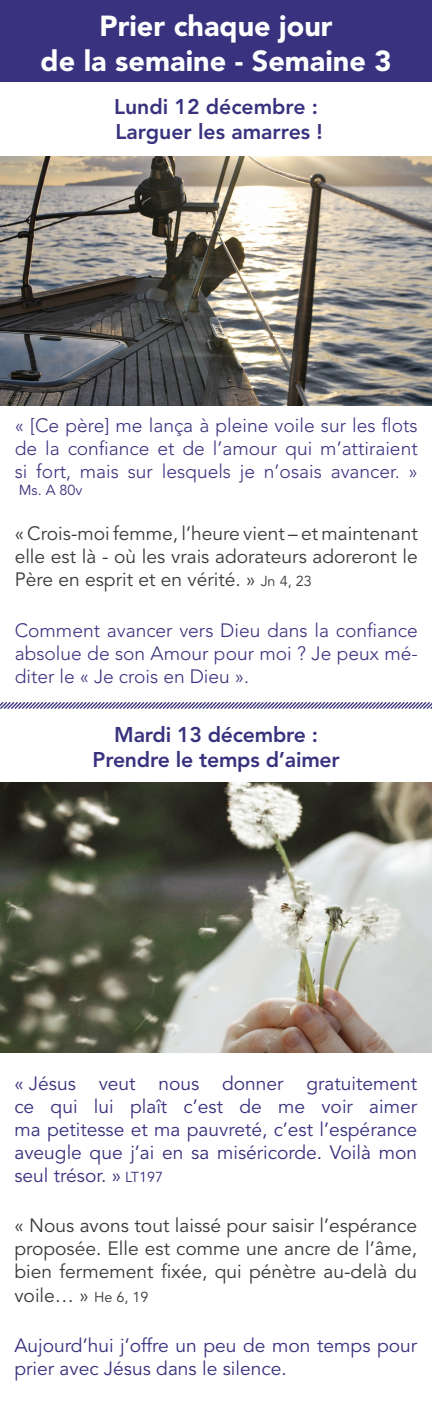
<style>
.page{position:relative;width:432px;height:1404px;background:#fff}
.page>*{position:absolute;margin:0;border:0;box-sizing:border-box;transform-origin:0 0}
.t1{font:900 28.8px/34.6px "Avenir LT Std";color:#fff;text-align:center}
.t2{font:800 21.2px/25.4px "Avenir LT Std";letter-spacing:-.01em;color:#39327e;text-align:center}
.calendrier{font:19.2px/23px "Avenir LT Std";color:#3a393b;text-align:justify}
.calendrier-2{font:19.2px/23px "Avenir LT Std";color:#39327e;text-align:justify}
.calendrier-3{font:300 19.2px/23px "Avenir LT Std";color:#39327e;text-align:justify}
.calendrier-4{font:14.4px "Avenir LT Std";color:#39327e}
.s1{font-size:14.4px}
</style>
<div class="page">
<div style="left:0;top:0;width:432px;height:82px;background:#39327e"></div>
<img style="left:0;top:156px;width:432px;height:250px">
<svg style="left:0;top:702px;width:432px;height:7px"></svg>
<img style="left:0;top:782px;width:432px;height:270px">
<p class="t1" style="left:41px;top:9px;width:352px">Prier chaque jour<br>de la semaine - Semaine 3</p>
<p class="t2" style="left:114px;top:94px;width:206px">Lundi 12 décembre :</p>
<p class="t2" style="left:116px;top:119px;width:209px">Larguer les amarres !</p>
<p class="calendrier-3" style="left:15px;top:413px;width:405px">« [Ce père] me lança à pleine voile sur les flots de la confiance et de l’amour qui m’attiraient si fort, mais sur lesquels je n’osais avancer. »</p>
<p class="calendrier-4" style="left:19px;top:481px;width:65px">Ms. A 80v</p>
<p class="calendrier" style="left:15px;top:522px;width:405px">« Crois-moi femme, l’heure vient – et maintenant elle est là - où les vrais adorateurs adoreront le Père en esprit et en vérité. » <span class="s1">Jn 4, 23</span></p>
<p class="calendrier-3" style="left:15px;top:618px;width:405px">Comment avancer vers Dieu dans la confiance absolue de son Amour pour moi ? Je peux mé&shy;diter le « Je crois en Dieu ».</p>
<p class="t2" style="left:93px;top:721px;width:249px">Mardi 13 décembre :<br>Prendre le temps d’aimer</p>
<p class="calendrier-2" style="left:14px;top:1071px;width:404px">« Jésus veut nous donner gratuitement ce qui lui plaît c’est de me voir aimer ma petitesse et ma pauvreté, c’est l’espérance aveugle que j’ai en sa miséricorde. Voilà mon seul trésor. » <span class="s1">LT197</span></p>
<p class="calendrier" style="left:14px;top:1214px;width:404px">« Nous avons tout laissé pour saisir l’espérance proposée. Elle est comme une ancre de l’âme, bien fermement fixée, qui pénètre au-delà du voile… » <span class="s1">He 6, 19</span></p>
<p class="calendrier-2" style="left:14px;top:1334px;width:404px">Aujourd’hui j’offre un peu de mon temps pour prier avec Jésus dans le silence.</p>
</div>
